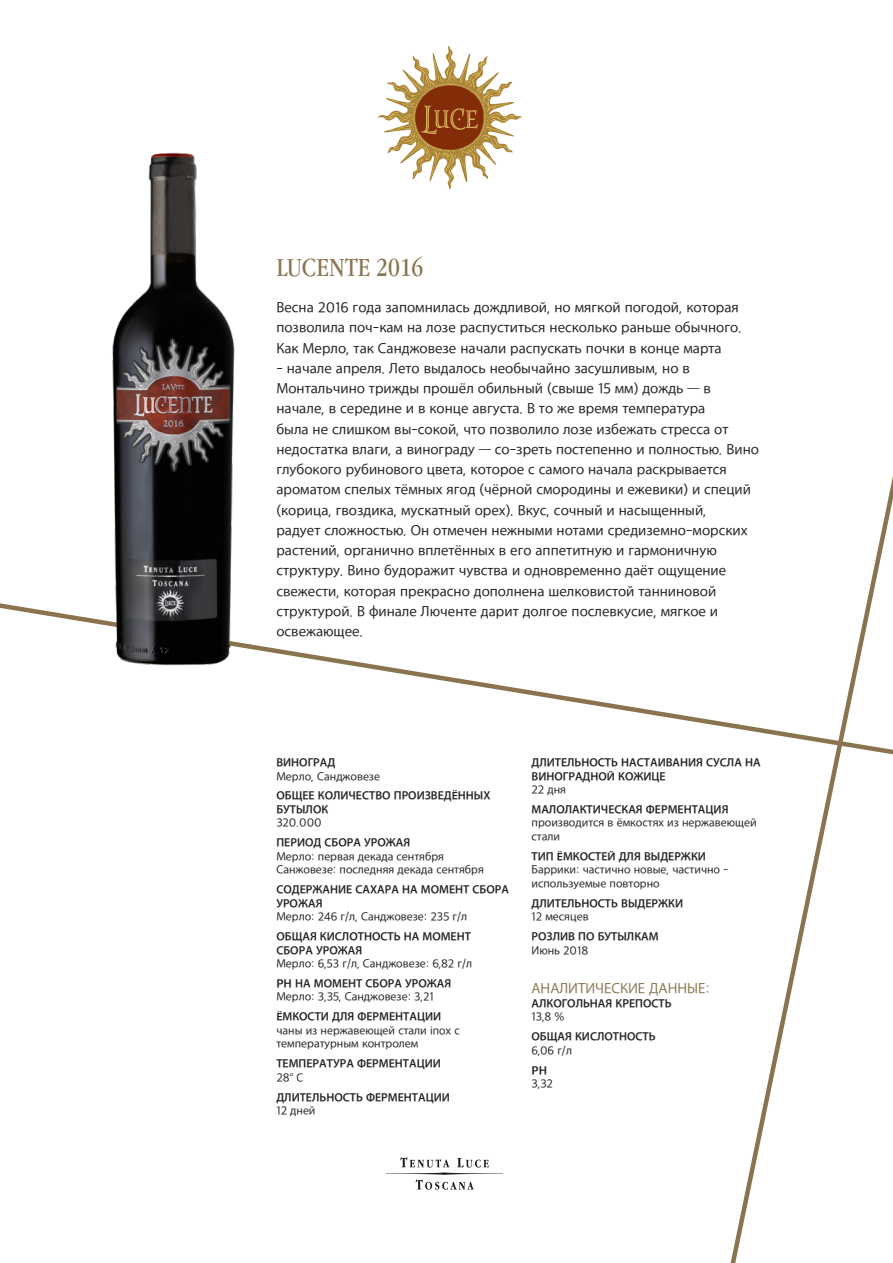
<style>
.page{position:relative;width:893px;height:1263px;background:#fff}
.page>*{position:absolute;margin:0;border:0;box-sizing:border-box;transform-origin:0 0}
.Nome_Vino{font:27px "Apple Garamond";color:#89744f}
.Nome_Vino-2{font:15px/20.2px "Apple SD Gothic Neo";color:#231f20}
.Box_titolo{font:15px "Apple SD Gothic Neo";color:#89744f}
.Box_titoletto{font:700 12px/13.5px "Apple SD Gothic Neo";color:#231f20}
.Box_testo{font:12px/13.5px "Apple SD Gothic Neo";color:#231f20}
.Box_testo-2{font:700 12px "Apple SD Gothic Neo";color:#231f20}
</style>
<div class="page">
<svg style="left:378px;top:46px;width:144px;height:143px"></svg>
<svg style="left:386px;top:1157px;width:117px;height:33px"></svg>
<svg style="left:0;top:603px;width:723px;height:124px"></svg>
<svg style="left:723px;top:476px;width:170px;height:787px"></svg>
<img style="left:110px;top:152px;width:125px;height:515px">
<p class="Nome_Vino" style="left:276px;top:251px;width:149px">LUCENTE 2016</p>
<p class="Nome_Vino-2" style="left:276px;top:298px;width:467px">Весна 2016 года запомнилась дождливой, но мягкой погодой, которая позволила поч-кам на лозе распуститься несколько раньше обычного.<br>Как Мерло, так Санджовезе начали распускать почки в конце марта</p>
<p class="Nome_Vino-2" style="left:276px;top:359px;width:484px">- начале апреля. Лето выдалось необычайно засушливым, но в Монтальчино трижды прошёл обильный (свыше 15 мм) дождь — в начале, в середине и в конце августа. В то же время температура<br>была не слишком вы-сокой, что позволило лозе избежать стресса от недостатка влаги, а винограду — со-зреть постепенно и полностью. Вино глубокого рубинового цвета, которое с самого начала раскрывается ароматом спелых тёмных ягод (чёрной смородины и ежевики) и специй (корица, гвоздика, мускатный орех). Вкус, сочный и насыщенный,<br>радует сложностью. Он отмечен нежными нотами средиземно-морских растений, органично вплетённых в его аппетитную и гармоничную структуру. Вино будоражит чувства и одновременно даёт ощущение свежести, которая прекрасно дополнена шелковистой танниновой структурой. В финале Люченте дарит долгое послевкусие, мягкое и освежающее.</p>
<p class="Box_titoletto" style="left:276px;top:757px;width:60px">ВИНОГРАД</p>
<p class="Box_testo" style="left:276px;top:770px;width:105px">Мерло, Санджовезе</p>
<p class="Box_titoletto" style="left:276px;top:790px;width:216px">ОБЩЕЕ КОЛИЧЕСТВО ПРОИЗВЕДЁННЫХ<br>БУТЫЛОК</p>
<p class="Box_testo" style="left:276px;top:817px;width:47px">320.000</p>
<p class="Box_titoletto" style="left:276px;top:837px;width:135px">ПЕРИОД СБОРА УРОЖАЯ</p>
<p class="Box_testo" style="left:276px;top:850px;width:169px">Мерло: первая декада сентября</p>
<p class="Box_testo" style="left:276px;top:864px;width:209px">Санжовезе: последняя декада сентября</p>
<p class="Box_titoletto" style="left:276px;top:884px;width:234px">СОДЕРЖАНИЕ САХАРА НА МОМЕНТ СБОРА<br>УРОЖАЯ</p>
<p class="Box_testo" style="left:276px;top:911px;width:192px">Мерло: 246 г/л, Санджовезе: 235 г/л</p>
<p class="Box_titoletto" style="left:276px;top:931px;width:196px">ОБЩАЯ КИСЛОТНОСТЬ НА МОМЕНТ<br>СБОРА УРОЖАЯ</p>
<p class="Box_testo" style="left:276px;top:958px;width:197px">Мерло: 6,53 г/л, Санджовезе: 6,82 г/л</p>
<p class="Box_titoletto" style="left:276px;top:977px;width:176px">PH НА МОМЕНТ СБОРА УРОЖАЯ</p>
<p class="Box_testo" style="left:276px;top:991px;width:159px">Мерло: 3,35, Санджовезе: 3,21</p>
<p class="Box_titoletto" style="left:276px;top:1011px;width:166px">ЁМКОСТИ ДЛЯ ФЕРМЕНТАЦИИ</p>
<p class="Box_testo" style="left:276px;top:1024px;width:185px">чаны из нержавеющей стали inox с температурным контролем</p>
<p class="Box_titoletto" style="left:276px;top:1058px;width:166px">ТЕМПЕРАТУРА ФЕРМЕНТАЦИИ</p>
<p class="Box_testo" style="left:276px;top:1071px;width:28px">28° C</p>
<p class="Box_titoletto" style="left:276px;top:1091px;width:175px">ДЛИТЕЛЬНОСТЬ ФЕРМЕНТАЦИИ</p>
<p class="Box_testo" style="left:276px;top:1105px;width:41px">12 дней</p>
<p class="Box_titoletto" style="left:531px;top:757px;width:231px">ДЛИТЕЛЬНОСТЬ НАСТАИВАНИЯ СУСЛА НА<br>ВИНОГРАДНОЙ КОЖИЦЕ</p>
<p class="Box_testo" style="left:531px;top:784px;width:36px">22 дня</p>
<p class="Box_titoletto" style="left:531px;top:803px;width:198px">МАЛОЛАКТИЧЕСКАЯ ФЕРМЕНТАЦИЯ</p>
<p class="Box_testo" style="left:531px;top:817px;width:227px">производится в ёмкостях из нержавеющей стали</p>
<p class="Box_titoletto" style="left:531px;top:850px;width:176px">ТИП ЁМКОСТЕЙ ДЛЯ ВЫДЕРЖКИ</p>
<p class="Box_testo" style="left:531px;top:864px;width:198px">Баррики: частично новые, частично - используемые повторно</p>
<p class="Box_titoletto" style="left:531px;top:897px;width:153px">ДЛИТЕЛЬНОСТЬ ВЫДЕРЖКИ</p>
<p class="Box_testo" style="left:531px;top:911px;width:59px">12 месяцев</p>
<p class="Box_testo-2" style="left:531px;top:930px;width:129px">РОЗЛИВ ПО БУТЫЛКАМ</p>
<p class="Box_testo" style="left:531px;top:944px;width:58px">Июнь 2018</p>
<p class="Box_titolo" style="left:531px;top:981px;width:180px">АНАЛИТИЧЕСКИЕ ДАННЫЕ:</p>
<p class="Box_titoletto" style="left:531px;top:997px;width:142px">АЛКОГОЛЬНАЯ КРЕПОСТЬ</p>
<p class="Box_testo" style="left:531px;top:1011px;width:34px">13,8 %</p>
<p class="Box_titoletto" style="left:531px;top:1031px;width:126px">ОБЩАЯ КИСЛОТНОСТЬ</p>
<p class="Box_testo" style="left:531px;top:1044px;width:42px">6,06 г/л</p>
<p class="Box_titoletto" style="left:531px;top:1064px;width:17px">PH</p>
<p class="Box_testo" style="left:531px;top:1078px;width:23px">3,32</p>
</div>
